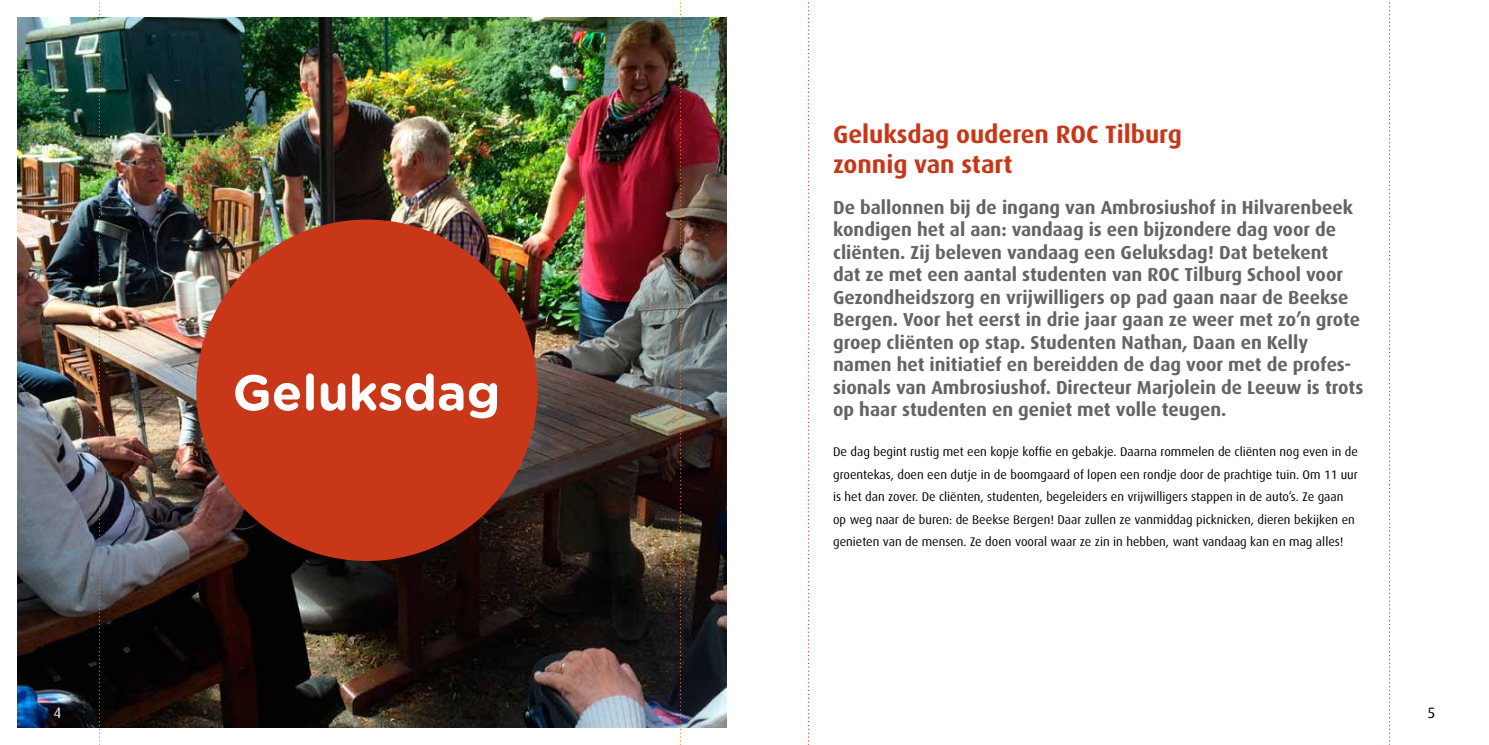
<style>
.page{position:relative;width:1489px;height:745px;background:#fff}
.page>*{position:absolute;margin:0;border:0;box-sizing:border-box;transform-origin:0 0}
.t1{font:700 50px "Gotham Rounded";color:#fff}
.t2{font:700 25px/30px "Dax";color:#c73717}
.t3{font:700 18.75px/22.5px "Dax";color:#646462}
.t4{font:15px "Dax";color:#fff}
.t5{font:15px "Dax";color:#000}
.t6{font:12.5px/22.5px "Dax";color:#000}
</style>
<div class="page">
<img style="left:18px;top:18px;width:708px;height:708px">
<svg style="left:99px;top:2px;width:1px;height:743px"></svg>
<svg style="left:807px;top:2px;width:2px;height:743px"></svg>
<svg style="left:680px;top:2px;width:1px;height:743px"></svg>
<svg style="left:1389px;top:2px;width:1px;height:743px"></svg>
<div style="left:196px;top:219px;width:341px;height:341px;background:#c83818;border-radius:50%"></div>
<h1 class="t1" style="left:232px;top:355px;width:269px">Geluksdag</h1>
<h2 class="t2" style="left:833px;top:120px;width:350px">Geluksdag ouderen ROC Tilburg zonnig van start</h2>
<p class="t3" style="left:833px;top:196px;width:531px">De ballonnen bij de ingang van Ambrosiushof in Hilvarenbeek kondigen het al aan: vandaag is een bijzondere dag voor de cliënten. Zij beleven vandaag een Geluksdag! Dat betekent<br>dat ze met een aantal studenten van ROC Tilburg School voor Gezondheidszorg en vrijwilligers op pad gaan naar de Beekse Bergen. Voor het eerst in drie jaar gaan ze weer met zo’n grote groep cliënten op stap. Studenten Nathan, Daan en Kelly namen het initiatief en bereidden de dag voor met de profes&shy;sionals van Ambrosiushof. Directeur Marjolein de Leeuw is trots op haar studenten en geniet met volle teugen.</p>
<p class="t6" style="left:833px;top:440px;width:526px">De dag begint rustig met een kopje koffie en gebakje. Daarna rommelen de cliënten nog even in de groentekas, doen een dutje in de boomgaard of lopen een rondje door de prachtige tuin. Om 11 uur is het dan zover. De cliënten, studenten, begeleiders en vrijwilligers stappen in de auto’s. Ze gaan op weg naar de buren: de Beekse Bergen! Daar zullen ze vanmiddag picknicken, dieren bekijken en genieten van de mensen. Ze doen vooral waar ze zin in hebben, want vandaag kan en mag alles!</p>
<p class="t4" style="left:53px;top:703px;width:9px">4</p>
<p class="t5" style="left:1427px;top:703px;width:9px">5</p>
</div>
